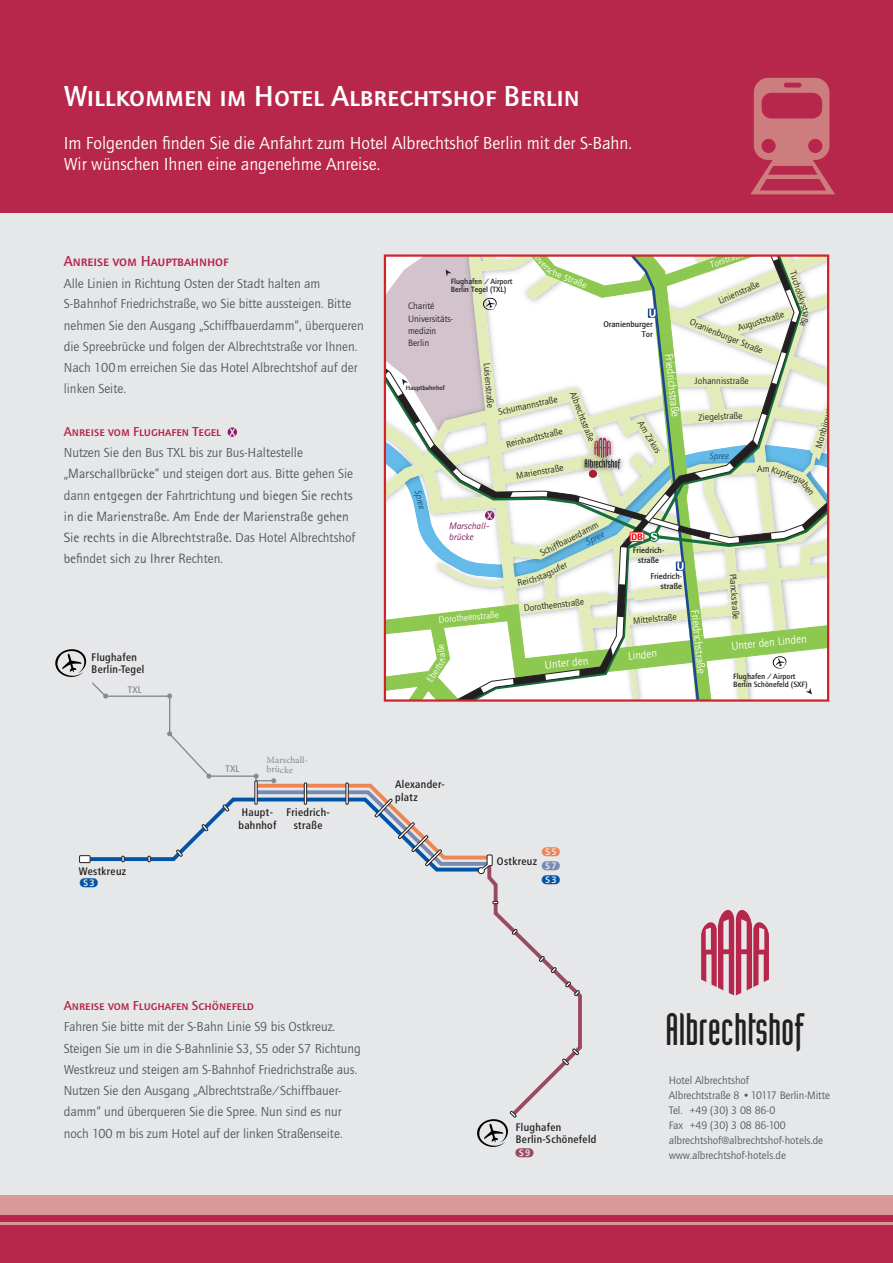
<style>
.page{position:relative;width:893px;height:1263px;background:#e6e7e9}
.page>*{position:absolute;margin:0;border:0;box-sizing:border-box;transform-origin:0 0}
.t1{font:44.7px "Industria LT Solid";color:#231f20}
.t2{font:500 30px "Quay Sans SC";color:#fff}
.t3{font:18px/21.3px "Quay Sans";color:#fff}
.t4{font:500 15px "Quay Sans SC";color:#b6274b}
.t5{font:13.5px/21.3px "Quay Sans";color:#57585a}
.t6{font:13.5px/21.3px "Agfa Rotis Sans Serif";color:#57585a}
.t7{font:500 13.5px "Quay Sans SC";color:#b6274b}
.t8{font:11.4px "Quay Sans";color:#fff}
.t9{font:11.25px/15px "Quay Sans";color:#57585a}
.t10{font:10.95px/12.3px "BVG Neg Auf";color:#231f20}
.t11{font:10.65px "BVG Neg Auf";color:#fff}
.t12{font:9.6px "Minion Pro";color:#878a91}
.t13{font:9.6px "BVG Neg Auf";color:#878a91}
.t14{font:9.6px "BVG Sign S";color:#0154a6}
.t15{font:9.6px "BVG Sign S";color:#994963}
.t16{font:9.6px "BVG Sign S";color:#ef8552}
.t17{font:9.6px "BVG Sign S";color:#7889b2}
.t18{font:9.45px/12.1px "Quay Sans";color:#231f20}
.t19{font:9.45px "Quay Sans";color:#fff}
.t20{font:9.45px "Quay Sans";color:#fff;scale:1.06 1}
.t21{font:italic 9.45px/11.4px "Agfa Rotis Sans Serif";color:#841f66}
.t22{font:italic 9.45px "Quay Sans";color:#1b507e}
.t23{font:9.45px "BVG Neg Auf";color:#fff}
.t24{font:500 8.55px/10.2px "Quay Sans";color:#231f20;text-align:right}
.t25{font:500 7.95px/7.9px "Quay Sans";color:#231f20}
.t26{font:500 6.6px "Quay Sans";color:#231f20}
.s1{font-family:"Agfa Rotis Sans Serif"}
.s2{font-family:"Quay Sans"}
</style>
<div class="page">
<div style="left:0;top:1202px;width:893px;height:61px;background:#b6274b"></div>
<div style="left:0;top:0;width:893px;height:213px;background:#b6274b"></div>
<div style="left:0;top:1197px;width:893px;height:18px;background:#d89997"></div>
<hr style="left:0;top:1195px;width:893px;height:1px;background:#d89997">
<hr style="left:0;top:1222px;width:893px;height:2px;background:#d89997">
<svg style="left:387px;top:257px;width:439px;height:442px;background:#e6f1dc"></svg>
<svg style="left:387px;top:351px;width:439px;height:193px;background:#cfe0d6"></svg>
<svg style="left:455px;top:257px;width:345px;height:442px;background:#dce8d2"></svg>
<div style="left:486px;top:511px;width:8px;height:9px;background:#841f66;border-radius:50%"></div>
<div style="left:485px;top:511px;width:9px;height:9px;border:1px solid #841f66;border-radius:50%"></div>
<svg style="left:614px;top:507px;width:45px;height:41px;background:#929f90"></svg>
<svg style="left:676px;top:562px;width:9px;height:9px"></svg>
<svg style="left:648px;top:309px;width:9px;height:9px"></svg>
<img style="left:579px;top:432px;width:49px;height:44px">
<svg style="left:585px;top:432px;width:35px;height:46px"></svg>
<svg style="left:806px;top:688px;width:6px;height:6px"></svg>
<svg style="left:773px;top:656px;width:13px;height:12px"></svg>
<svg style="left:387px;top:257px;width:110px;height:178px;background:#d6cecc"></svg>
<div style="left:384px;top:254px;width:445px;height:448px;border:2px solid #d1232a"></div>
<svg style="left:750px;top:78px;width:85px;height:116px"></svg>
<svg style="left:55px;top:647px;width:558px;height:500px"></svg>
<svg style="left:701px;top:909px;width:68px;height:86px"></svg>
<div style="left:228px;top:427px;width:9px;height:10px;background:#841f66;border-radius:50%"></div>
<svg style="left:781px;top:313px;width:28px;height:41px"></svg>
<svg style="left:729px;top:440px;width:40px;height:32px"></svg>
<h2 class="t2" style="left:64px;top:79px;width:517px">Willkommen im Hotel Albrechtshof Berlin</h2>
<h3 class="t3" style="left:64px;top:133px;width:570px">Im Folgenden finden Sie die Anfahrt zum Hotel Albrechtshof Berlin mit der S-Bahn.<br>Wir wünschen Ihnen eine angenehme Anreise.</h3>
<p class="t4" style="left:64px;top:252px;width:166px">Anreise vom Hauptbahnhof</p>
<p class="t5" style="left:64px;top:273px;width:302px">Alle Linien in Richtung Osten der Stadt halten am S-Bahnhof Friedrichstraße, wo Sie bitte aussteigen. Bitte nehmen Sie den Ausgang „Schiffbauerdamm“, überqueren die Spreebrücke und folgen der Albrechtstraße vor Ihnen.<br>Nach 100 m erreichen Sie das Hotel Albrechtshof auf der linken Seite.</p>
<p class="t7" style="left:64px;top:424px;width:159px">Anreise vom Flughafen Tegel</p>
<p class="t5" style="left:64px;top:442px;width:291px">Nutzen Sie den Bus TXL bis zur Bus-Haltestelle „<span class="s1">Marschallbrücke</span>“ und steigen dort aus. Bitte gehen Sie</p>
<p class="t6" style="left:64px;top:484px;width:293px"><span class="s2">dann</span> entgegen der <span class="s2">Fahrtrichtung</span> und biegen Sie rechts in die Marienstraße. Am Ende der Marienstraße gehen Sie rechts in die Albrechtstraße. <span class="s2">Das Hotel Albrechtshof </span>be<span class="s2">finde</span>t sich zu Ihrer R<span class="s2">echten.</span></p>
<p class="t11" style="left:229px;top:426px;width:8px">X</p>
<p class="t10" style="left:92px;top:651px;width:55px">Flughafen<br>Berlin-Tegel</p>
<p class="t13" style="left:128px;top:683px;width:16px">TXL</p>
<p class="t13" style="left:225px;top:763px;width:16px">TXL</p>
<p class="t12" style="left:267px;top:753px;width:43px">Marschall-</p>
<p class="t12" style="left:267px;top:762px;width:28px;rotate:2deg">brücke</p>
<p class="t10" style="left:238px;top:806px;width:40px;text-align:center">Haupt&shy;bahnhof</p>
<p class="t10" style="left:286px;top:806px;width:45px;text-align:center">Friedrich&shy;straße</p>
<p class="t25" style="left:451px;top:278px;width:63px">Flughafen / Airport<br>Berlin Tegel (TXL)</p>
<p class="t18" style="left:408px;top:300px;width:47px">Charité<br>Universitäts&shy;medizin<br>Berlin</p>
<p class="t20" style="left:534px;top:245px;width:33px;rotate:47deg">nnoversc</p>
<p class="t20" style="left:555px;top:267px;width:36px;rotate:22deg">he Straße</p>
<p class="t26" style="left:406px;top:384px;width:41px">Hauptbahnhof</p>
<p class="t22" style="left:423px;top:489px;width:21px;rotate:77deg">Spree</p>
<p class="t18" style="left:493px;top:362px;width:47px;rotate:85deg">Luisenstraße</p>
<p class="t18" style="left:578px;top:390px;width:54px;rotate:69deg">Albrechtstraße</p>
<p class="t18" style="left:497px;top:406px;width:62px;rotate:-13deg">Schumannstraße</p>
<p class="t18" style="left:505px;top:439px;width:59px;rotate:-14deg">Reinhardtstraße</p>
<p class="t23" style="left:487px;top:510px;width:7px">X</p>
<p class="t18" style="left:515px;top:470px;width:49px;rotate:-10deg">M arienstraße</p>
<p class="t24" style="left:603px;top:319px;width:51px">Oranienburger<br>Tor</p>
<p class="t8" style="left:675px;top:353px;width:65px;rotate:84deg">Friedrichstraße</p>
<p class="t18" style="left:645px;top:418px;width:38px;rotate:59deg">Am Zirkus</p>
<p class="t20" style="left:708px;top:260px;width:35px;rotate:-18deg">Torstraße</p>
<p class="t18" style="left:798px;top:269px;width:46px;rotate:72deg">Tucholskystr</p>
<p class="t18" style="left:716px;top:296px;width:46px;rotate:-24deg">Linienstraße</p>
<p class="t18" style="left:736px;top:322px;width:50px;rotate:-17deg">Auguststraße</p>
<p class="t18" style="left:692px;top:316px;width:79px;rotate:22deg">Oranienburger Straße</p>
<p class="t18" style="left:695px;top:375px;width:56px">Johannisstraße</p>
<p class="t18" style="left:698px;top:412px;width:46px;rotate:-3deg">Ziegelstraße</p>
<p class="t22" style="left:709px;top:450px;width:21px">Spree</p>
<p class="t18" style="left:813px;top:446px;width:58px;rotate:-74deg">M onbijoustraße</p>
<p class="t18" style="left:774px;top:463px;width:33px;rotate:21deg">Kupfergr</p>
<p class="t18" style="left:806px;top:476px;width:20px;rotate:54deg">aben</p>
<p class="t21" style="left:449px;top:520px;width:42px">Marschall&shy;brücke</p>
<p class="t22" style="left:584px;top:537px;width:21px;rotate:-27deg">Spree</p>
<p class="t18" style="left:538px;top:548px;width:66px;rotate:-27deg">Schiffbauerdamm</p>
<p class="t19" style="left:438px;top:615px;width:62px;rotate:-5deg">Dorotheenstraße</p>
<p class="t19" style="left:437px;top:660px;width:17px;rotate:-97deg">raße</p>
<p class="t19" style="left:425px;top:678px;width:27px;rotate:-56deg">Ebertst</p>
<p class="t18" style="left:534px;top:573px;width:35px;rotate:-26deg">stagsufer</p>
<p class="t18" style="left:516px;top:577px;width:21px;rotate:-12deg">Reich</p>
<p class="t18" style="left:523px;top:602px;width:62px;rotate:-6deg">Dorotheenstraße</p>
<p class="t8" style="left:544px;top:659px;width:45px;rotate:-6deg">Unter den</p>
<p class="t24" style="left:633px;top:545px;width:33px;text-align:center">Friedrich&shy;straße</p>
<p class="t24" style="left:650px;top:571px;width:33px">Friedrich&shy;straße</p>
<p class="t18" style="left:633px;top:615px;width:45px;rotate:-5deg">M ittelstraße</p>
<p class="t8" style="left:627px;top:650px;width:31px;rotate:-6deg">Linden</p>
<p class="t8" style="left:701px;top:609px;width:65px;rotate:84deg">Friedrichstraße</p>
<p class="t18" style="left:739px;top:573px;width:47px;rotate:86deg">Planckstraße</p>
<p class="t8" style="left:731px;top:640px;width:77px;rotate:-6deg">Unter den Linden</p>
<p class="t25" style="left:733px;top:672px;width:64px">Flughafen / Airport</p>
<p class="t25" style="left:733px;top:680px;width:76px">Berlin Schönefeld (SXF)</p>
<p class="t10" style="left:395px;top:778px;width:51px">Alexander&shy;platz</p>
<p class="t16" style="left:542px;top:846px;width:20px">5</p>
<p class="t17" style="left:542px;top:860px;width:20px">7</p>
<p class="t10" style="left:497px;top:855px;width:42px">Ostkreuz</p>
<p class="t10" style="left:79px;top:865px;width:49px">Westkreuz</p>
<p class="t14" style="left:80px;top:877px;width:20px">3</p>
<p class="t14" style="left:542px;top:874px;width:20px">3</p>
<p class="t7" style="left:64px;top:998px;width:192px">Anreise vom Flughafen Schönefeld</p>
<p class="t5" style="left:64px;top:1016px;width:299px">Fahren Sie bitte mit der S-Bahn Linie S9 bis Ostkreuz.<br>Steigen Sie um in die S-Bahnlinie S3, S5 oder S7 Richtung Westkreuz und steigen am S-Bahnhof Friedrichstraße aus.<br>Nutzen Sie den Ausgang „Albrechtstraße/Schiffbauer&shy;damm“ und überqueren Sie die Spree. Nun sind es nur noch 100 m bis zum Hotel auf der linken Straßenseite.</p>
<p class="t10" style="left:516px;top:1121px;width:82px">Flughafen<br>Berlin-Schönefeld</p>
<p class="t15" style="left:515px;top:1146px;width:20px">9</p>
<h1 class="t1" style="left:666px;top:1005px;width:139px">Albrechtshof</h1>
<p class="t9" style="left:669px;top:1073px;width:163px">Hotel Albrechtshof<br>Albrechtstraße 8 •10117 Berlin-Mitte<br>Tel. +49 (30) 3 08 86-0<br>Fax +49 (30) 3 08 86-100 albrechtshof@albrechtshof-hotels.de www.albrechtshof-hotels.de</p>
</div>
